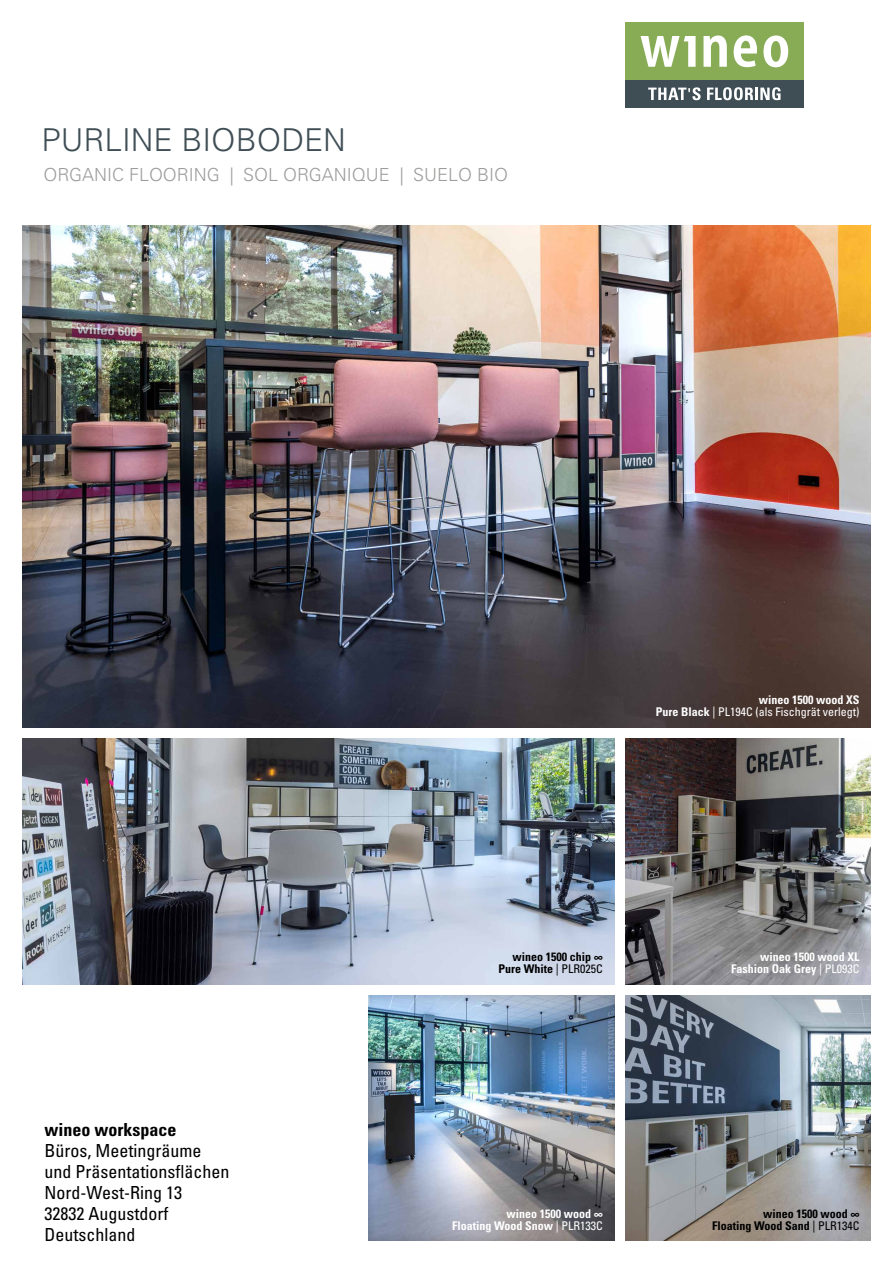
<style>
.page{position:relative;width:893px;height:1263px;background:#fff}
.page>*{position:absolute;margin:0;border:0;box-sizing:border-box;transform-origin:0 0}
.t1{font:300 31.5px "Univers LTCYR 45";color:#3f4e55}
.t2{font:condensed 18px/21px "Univers LTCYR 57";color:#000}
.t3{font:300 18px "Univers LTCYR 45";color:#9d9d9c}
.t4{font:18px "Univers LTCYR 67 Bold Cond";color:#000}
.t5{font:12px/12px "Univers LTCYR 67 Bold Cond";color:#fff;text-align:right}
.t6{font:12px/12px "Univers LTCYR 67 Bold Cond";color:#000;text-align:right}
.t7{font:condensed 12px "Univers LTCYR 57";color:#fff}
.s1{font-family:"Univers LTCYR 67 Bold Cond";font-stretch:normal}
.s2{font-family:"Univers LTCYR 57";font-stretch:condensed}
</style>
<div class="page">
<img style="left:22px;top:738px;width:592px;height:246px">
<img style="left:22px;top:225px;width:849px;height:502px">
<div style="left:625px;top:22px;width:179px;height:58px;background:#87ac55"></div>
<div style="left:625px;top:80px;width:179px;height:28px;background:#3f4e55"></div>
<svg style="left:734px;top:35px;width:23px;height:32px"></svg>
<svg style="left:763px;top:35px;width:25px;height:32px"></svg>
<svg style="left:641px;top:36px;width:55px;height:31px"></svg>
<svg style="left:703px;top:35px;width:24px;height:32px"></svg>
<svg style="left:707px;top:87px;width:73px;height:13px"></svg>
<svg style="left:648px;top:87px;width:53px;height:13px"></svg>
<img style="left:625px;top:995px;width:246px;height:246px">
<div style="left:368px;top:995px;width:247px;height:246px;background:#000;opacity:.15"></div>
<img style="left:625px;top:738px;width:246px;height:246px">
<h1 class="t1" style="left:41px;top:119px;width:306px">PURLINE BIOBODEN</h1>
<h2 class="t3" style="left:43px;top:162px;width:466px">ORGANIC FLOORING | SOL ORGANIQUE | SUELO BIO</h2>
<p class="t5" style="left:759px;top:694px;width:102px">wineo 1500 wood XS</p>
<p class="t7" style="left:656px;top:704px;width:205px"><span class="s1">Pure Black</span> | PL194C (als Fischgrät verlegt)</p>
<p class="t6" style="left:499px;top:950px;width:106px">wineo 1500 chip ∞<br>Pure White <span class="s2">| PLR025C</span></p>
<p class="t5" style="left:731px;top:950px;width:130px">wineo 1500 wood XL<br>Fashion Oak Grey <span class="s2">| PL093C</span></p>
<h2 class="t4" style="left:45px;top:1118px;width:133px">wineo workspace</h2>
<h2 class="t2" style="left:45px;top:1139px;width:186px">Büros, Meetingräume und Präsentationsflächen<br>Nord-West-Ring 13<br>32832 Augustdorf<br>Deutschland</h2>
<p class="t5" style="left:452px;top:1207px;width:152px">wineo 1500 wood ∞<br>Floating Wood Snow <span class="s2">| PLR133C</span></p>
<p class="t6" style="left:712px;top:1207px;width:149px">wineo 1500 wood ∞<br>Floating Wood Sand <span class="s2">| PLR134C</span></p>
</div>
